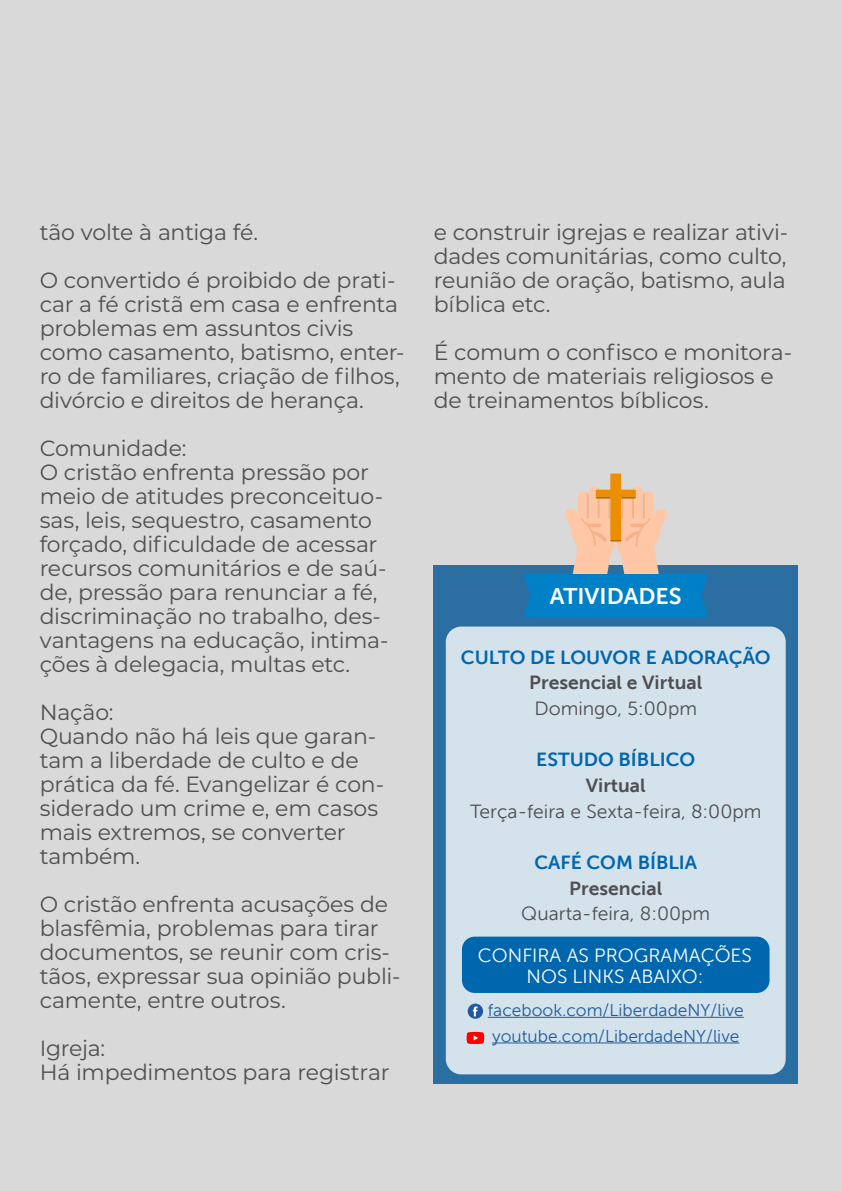
<style>
.page{position:relative;width:842px;height:1191px;background:#d9d9d9}
.page>*{position:absolute;margin:0;border:0;box-sizing:border-box;transform-origin:0 0}
.t1{font:22.8px "Museo Sans 700";color:#fff}
.t2{font:22px/24px "Montserrat";letter-spacing:-.01em;color:#4f4e50}
.t3{font:19px "Museo Sans 300";color:#4f4e50}
.t4{font:19px "Museo Sans 700";color:#0066ad}
.t5{font:19px/21.2px "Museo Sans 300";color:#fff;text-align:center}
.t6{font:19px "Museo Sans 700";color:#4f4e50}
.t7{font:17.2px/25.6px "Museo Sans 300";color:#235d9b}
</style>
<div class="page">
<div style="left:434px;top:565px;width:364px;height:519px;background:#2b6ea2"></div>
<div style="left:446px;top:626px;width:340px;height:448px;background:#d4e2ec;border-radius:15px"></div>
<svg style="left:564px;top:473px;width:103px;height:101px"></svg>
<hr style="left:488px;top:1017px;width:256px;height:1px;background:#235d9b">
<hr style="left:492px;top:1042px;width:247px;height:1px;background:#235d9b">
<div style="left:462px;top:936px;width:307px;height:57px;background:#0066ad;border-radius:13px"></div>
<svg style="left:467px;top:1032px;width:17px;height:12px"></svg>
<svg style="left:468px;top:1003px;width:15px;height:15px"></svg>
<svg style="left:473px;top:1006px;width:4px;height:10px"></svg>
<div style="left:531px;top:574px;width:170px;height:42px;background:#0081c7"></div>
<svg style="left:523px;top:574px;width:8px;height:42px"></svg>
<svg style="left:701px;top:574px;width:7px;height:42px"></svg>
<p class="t2" style="left:40px;top:207px;width:357px;line-height:48px">tão volte à antiga fé.<br>O convertido é proibido de prati-</p>
<p class="t2" style="left:40px;top:291px;width:366px">car a fé cristã em casa e enfrenta problemas em assuntos civis como casamento, batismo, enter&shy;ro de familiares, criação de filhos, divórcio e direitos de herança.</p>
<p class="t2" style="left:40px;top:435px;width:350px">Comunidade:<br>O cristão enfrenta pressão por meio de atitudes preconceituo&shy;sas, leis, sequestro, casamento forçado, dificuldade de acessar recursos comunitários e de saú&shy;de, pressão para renunciar a fé, discriminação no trabalho, des&shy;vantagens na educação, intima&shy;ções à delegacia, multas etc.</p>
<p class="t2" style="left:40px;top:699px;width:346px">Nação:<br>Quando não há leis que garan&shy;tam a liberdade de culto e de prática da fé. Evangelizar é con&shy;siderado um crime e, em casos mais extremos, se converter também.</p>
<p class="t2" style="left:40px;top:891px;width:362px">O cristão enfrenta acusações de blasfêmia, problemas para tirar documentos, se reunir com cris&shy;tãos, expressar sua opinião publi&shy;camente, entre outros.</p>
<p class="t2" style="left:40px;top:1035px;width:351px">Igreja:<br>Há impedimentos para registrar</p>
<p class="t2" style="left:434px;top:219px;width:356px;text-align:justify">e construir igrejas e realizar ativi&shy;dades comunitárias, como culto, reunião de oração, batismo, aula bíblica etc.</p>
<p class="t2" style="left:434px;top:339px;width:360px">É comum o confisco e monitora&shy;mento de materiais religiosos e de treinamentos bíblicos.</p>
<p class="t1" style="left:550px;top:583px;width:134px">ATIVIDADES</p>
<p class="t4" style="left:461px;top:646px;width:311px">CULTO DE LOUVOR E ADORAÇÃO</p>
<p class="t6" style="left:529px;top:672px;width:174px">Presencial e Virtual</p>
<p class="t3" style="left:534px;top:698px;width:164px">Domingo, 5:00pm</p>
<p class="t4" style="left:536px;top:749px;width:160px">ESTUDO BÍBLICO</p>
<p class="t6" style="left:586px;top:775px;width:61px">Virtual</p>
<p class="t3" style="left:470px;top:801px;width:293px">Terça-feira e Sexta-feira, 8:00pm</p>
<p class="t4" style="left:534px;top:851px;width:164px">CAFÉ COM BÍBLIA</p>
<p class="t6" style="left:569px;top:877px;width:94px">Presencial</p>
<p class="t3" style="left:521px;top:903px;width:190px">Quarta-feira, 8:00pm</p>
<p class="t5" style="left:478px;top:944px;width:276px">CONFIRA AS PROGRAMAÇÕES<br>NOS LINKS ABAIXO:</p>
<p class="t7" style="left:488px;top:997px;width:257px">facebook.com/LiberdadeNY/live youtube.com/LiberdadeNY/live</p>
</div>
